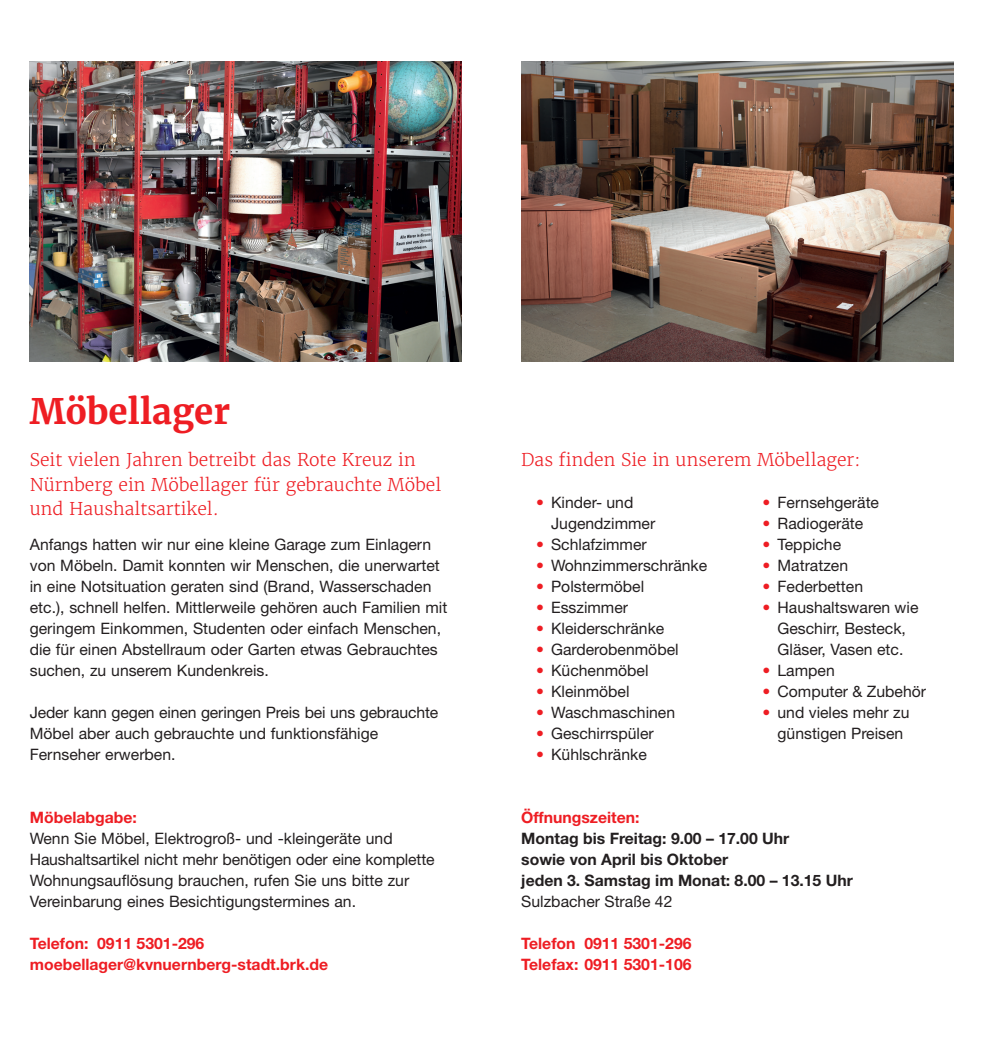
<style>
.page{position:relative;width:983px;height:1042px;background:#fff}
.page>*{position:absolute;margin:0;border:0;box-sizing:border-box;transform-origin:0 0}
.t1{font:700 35px "Merriweather";color:#ee1d23}
.t2{font:300 17.5px/24.5px "Merriweather";color:#ee1d23}
.t3{font:15.75px/21px "Helvetica Neue";color:#231f20}
.t4{font:700 15.75px/21px "Helvetica Neue";color:#ee1d23}
.t5{font:700 15.75px/21px "Helvetica Neue";color:#231f20}
.s1{color:#ee1d23}
</style>
<div class="page">
<img style="left:521px;top:61px;width:431px;height:300px">
<img style="left:30px;top:61px;width:431px;height:300px">
<h1 class="t1" style="left:30px;top:389px;width:202px">Möbellager</h1>
<p class="t2" style="left:30px;top:447px;width:413px">Seit vielen Jahren betreibt das Rote Kreuz in<br>Nürnberg ein Möbellager für gebrauchte Möbel und Haushaltsartikel.</p>
<p class="t2" style="left:521px;top:447px;width:340px">Das finden Sie in unserem Möbellager:</p>
<p class="t3" style="left:762px;top:492px;width:118px"><span class="s1">•</span> Fernsehgeräte</p>
<p class="t3" style="left:762px;top:513px;width:102px"><span class="s1">•</span> Radiogeräte</p>
<p class="t3" style="left:762px;top:534px;width:80px"><span class="s1">•</span> Teppiche</p>
<p class="t3" style="left:762px;top:554px;width:87px"><span class="s1">•</span> Matratzen</p>
<p class="t3" style="left:762px;top:575px;width:102px"><span class="s1">•</span> Federbetten</p>
<p class="t3" style="left:762px;top:596px;width:157px;text-align:center"><span class="s1">•</span> Haushaltswaren wie<br>Geschirr, Besteck,<br>Gläser, Vasen etc.</p>
<p class="t3" style="left:762px;top:659px;width:74px"><span class="s1">•</span> Lampen</p>
<p class="t3" style="left:762px;top:680px;width:165px"><span class="s1">•</span> Computer &amp; Zubehör</p>
<p class="t3" style="left:762px;top:701px;width:148px;text-align:center"><span class="s1">•</span> und vieles mehr zu günstigen Preisen</p>
<p class="t3" style="left:551px;top:492px;width:106px;text-indent:-15px"><span class="s1">•</span> Kinder- und<br>Jugendzimmer</p>
<p class="t3" style="left:536px;top:534px;width:112px"><span class="s1">•</span> Schlafzimmer</p>
<p class="t3" style="left:536px;top:555px;width:172px"><span class="s1">•</span> Wohnzimmerschränke</p>
<p class="t3" style="left:536px;top:576px;width:109px"><span class="s1">•</span> Polstermöbel</p>
<p class="t3" style="left:536px;top:597px;width:93px"><span class="s1">•</span> Esszimmer</p>
<p class="t3" style="left:536px;top:618px;width:130px"><span class="s1">•</span> Kleiderschränke</p>
<p class="t3" style="left:536px;top:639px;width:144px"><span class="s1">•</span> Garderobenmöbel</p>
<p class="t3" style="left:536px;top:660px;width:114px"><span class="s1">•</span> Küchenmöbel</p>
<p class="t3" style="left:536px;top:681px;width:95px"><span class="s1">•</span> Kleinmöbel</p>
<p class="t3" style="left:536px;top:702px;width:140px"><span class="s1">•</span> Waschmaschinen</p>
<p class="t3" style="left:536px;top:723px;width:119px"><span class="s1">•</span> Geschirrspüler</p>
<p class="t3" style="left:536px;top:744px;width:112px"><span class="s1">•</span> Kühlschränke</p>
<p class="t3" style="left:30px;top:534px;width:419px">Anfangs hatten wir nur eine kleine Garage zum Einlagern von Möbeln. Damit konnten wir Menschen, die unerwartet in eine Notsituation geraten sind (Brand, Wasserschaden etc.), schnell helfen. Mittlerweile gehören auch Familien mit geringem Einkommen, Studenten oder einfach Menschen, die für einen Abstellraum oder Garten etwas Gebrauchtes suchen, zu unserem Kundenkreis.</p>
<p class="t3" style="left:30px;top:702px;width:410px">Jeder kann gegen einen geringen Preis bei uns gebrauchte<br>Möbel aber auch gebrauchte und funktionsfähige<br>Fernseher erwerben.</p>
<p class="t4" style="left:30px;top:806px;width:109px">Möbelabgabe:</p>
<p class="t3" style="left:30px;top:828px;width:406px">Wenn Sie Möbel, Elektrogroß- und -kleingeräte und Haushaltsartikel nicht mehr benötigen oder eine komplette Wohnungsauflösung brauchen, rufen Sie uns bitte zur Vereinbarung eines Besichtigungstermines an.</p>
<p class="t4" style="left:30px;top:932px;width:300px">Telefon: 0911 5301-296 moebellager@kvnuernberg-stadt.brk.de</p>
<p class="t4" style="left:521px;top:806px;width:120px">Öffnungszeiten:</p>
<p class="t5" style="left:521px;top:827px;width:333px">Montag bis Freitag: 9.00 – 17.00 Uhr<br>sowie von April bis Oktober<br>jeden 3. Samstag im Monat: 8.00 – 13.15 Uhr</p>
<p class="t3" style="left:521px;top:891px;width:153px">Sulzbacher Straße 42</p>
<p class="t4" style="left:521px;top:932px;width:172px">Telefon 0911 5301-296<br>Telefax: 0911 5301-106</p>
</div>
